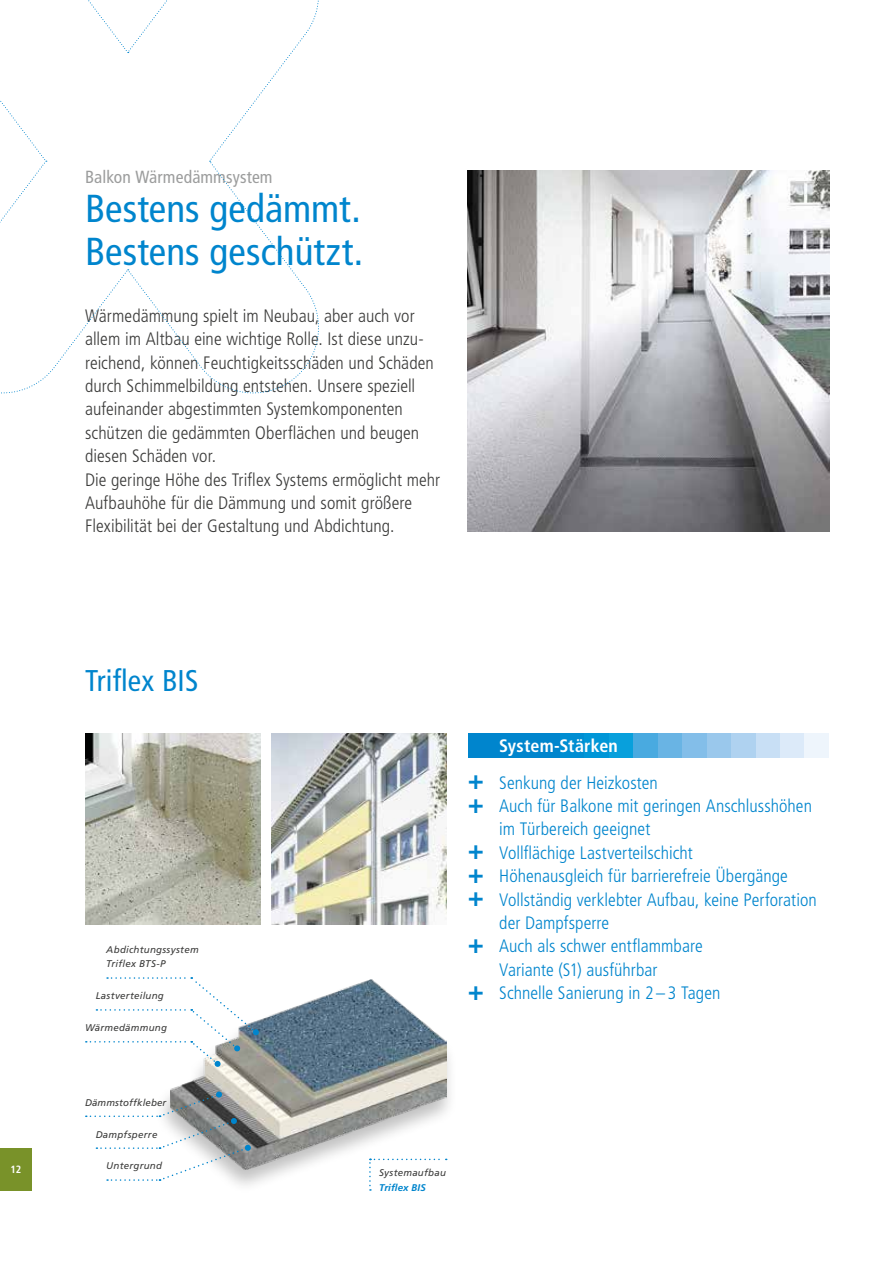
<style>
.page{position:relative;width:893px;height:1263px;background:#fff}
.page>*{position:absolute;margin:0;border:0;box-sizing:border-box;transform-origin:0 0}
.t1{font:condensed 39px/42.9px "Frutiger LT Pro";color:#0085cd}
.t2{font:condensed 30px "Frutiger LT Pro";letter-spacing:.005em;color:#0085cd}
.t3{font:300 condensed 18px/23.4px "Frutiger LT Pro";color:#3b3b3a}
.t4{font:300 condensed 18px "Frutiger LT Pro";color:#0085cd}
.t5{font:700 condensed 18px "Frutiger LT Pro";letter-spacing:.01em;color:#fff}
.t6{font:condensed 17.55px "Frutiger LT Pro";letter-spacing:.005em;color:#9c9d9d}
.t7{font:700 condensed 10.5px "Frutiger LT Pro";color:#fff}
.t8{font:italic 9.75px/14.7px "Frutiger LT Pro";letter-spacing:.025em;color:#3b3b3a}
.t9{font:italic 700 9.75px "Frutiger LT Pro";letter-spacing:.01em;color:#0085cd}
.s1{font-weight:900;font-size:27px}
</style>
<div class="page">
<div style="left:0;top:1148px;width:32px;height:43px;background:#799229"></div>
<div style="left:154px;top:979px;width:304px;height:216px;background:#000;opacity:.25"></div>
<img style="left:170px;top:980px;width:276px;height:189px">
<div style="left:468px;top:733px;width:92px;height:25px;background:#0085cd"></div>
<div style="left:560px;top:733px;width:25px;height:25px;background:#008ed2"></div>
<div style="left:585px;top:733px;width:24px;height:25px;background:#0096d7"></div>
<div style="left:609px;top:733px;width:25px;height:25px;background:#08a0dc"></div>
<div style="left:634px;top:733px;width:24px;height:25px;background:#49aae0"></div>
<div style="left:658px;top:733px;width:24px;height:25px;background:#69b4e4"></div>
<div style="left:682px;top:733px;width:25px;height:25px;background:#83bee9"></div>
<div style="left:707px;top:733px;width:24px;height:25px;background:#9ac8ec"></div>
<div style="left:731px;top:733px;width:25px;height:25px;background:#afd2f0"></div>
<div style="left:756px;top:733px;width:24px;height:25px;background:#c8dff5"></div>
<div style="left:780px;top:733px;width:25px;height:25px;background:#dceaf9"></div>
<div style="left:805px;top:733px;width:24px;height:25px;background:#eef5fc"></div>
<img style="left:468px;top:170px;width:361px;height:361px">
<img style="left:85px;top:733px;width:175px;height:192px">
<img style="left:271px;top:733px;width:175px;height:192px">
<svg style="left:369px;top:1159px;width:78px;height:32px"></svg>
<svg style="left:86px;top:1091px;width:165px;height:90px"></svg>
<svg style="left:86px;top:977px;width:173px;height:90px"></svg>
<svg style="left:0;top:0;width:319px;height:393px"></svg>
<p class="t7" style="left:11px;top:1163px;width:12px">12</p>
<p class="t6" style="left:85px;top:167px;width:189px">Balkon Wärmedämmsystem</p>
<h1 class="t1" style="left:85px;top:188px;width:280px">Bestens gedämmt.<br>Bestens geschützt.</h1>
<p class="t3" style="left:85px;top:304px;width:357px">Wärmedämmung spielt im Neubau, aber auch vor allem im Altbau eine wichtige Rolle. Ist diese unzu&shy;reichend, können Feuchtigkeitsschäden und Schäden durch Schimmelbildung entstehen. Unsere speziell aufeinander abgestimmten Systemkomponenten schützen die gedämmten Oberflächen und beugen diesen Schäden vor.<br>Die geringe Höhe des Triflex Systems ermöglicht mehr Aufbauhöhe für die Dämmung und somit größere Flexibilität bei der Gestaltung und Abdichtung.</p>
<h2 class="t2" style="left:85px;top:663px;width:115px">Triflex BIS</h2>
<p class="t8" style="left:106px;top:942px;width:94px">Abdichtungssystem<br>Triflex BTS-P</p>
<p class="t8" style="left:96px;top:989px;width:70px">Lastverteilung</p>
<p class="t8" style="left:85px;top:1020px;width:83px">Wärmedämmung</p>
<p class="t8" style="left:85px;top:1095px;width:83px">Dämmstoffkleber</p>
<p class="t8" style="left:96px;top:1127px;width:63px">Dampfsperre</p>
<p class="t8" style="left:106px;top:1159px;width:57px">Untergrund</p>
<p class="t5" style="left:499px;top:735px;width:120px">System-Stärken</p>
<p class="t4" style="left:468px;top:772px;width:192px"><span class="s1">+</span> Senkung der Heizkosten</p>
<p class="t4" style="left:468px;top:795px;width:346px"><span class="s1">+</span> Auch für Balkone mit geringen Anschlusshöhen</p>
<p class="t4" style="left:499px;top:819px;width:153px">im Türbereich geeignet</p>
<p class="t4" style="left:468px;top:842px;width:227px"><span class="s1">+</span> Vollflächige Lastverteilschicht</p>
<p class="t4" style="left:468px;top:866px;width:322px"><span class="s1">+</span> Höhenausgleich für barrierefreie Übergänge</p>
<p class="t4" style="left:468px;top:889px;width:351px"><span class="s1">+</span> Vollständig verklebter Aufbau, keine Perforation</p>
<p class="t4" style="left:499px;top:912px;width:112px">der Dampfsperre</p>
<p class="t4" style="left:468px;top:936px;width:236px"><span class="s1">+</span> Auch als schwer entflammbare</p>
<p class="t4" style="left:499px;top:959px;width:160px">Variante (S1) ausführbar</p>
<p class="t4" style="left:468px;top:983px;width:254px"><span class="s1">+</span> Schnelle Sanierung in 2 – 3 Tagen</p>
<p class="t8" style="left:379px;top:1165px;width:68px">Systemaufbau</p>
<p class="t9" style="left:379px;top:1181px;width:48px">Triflex BIS</p>
</div>
